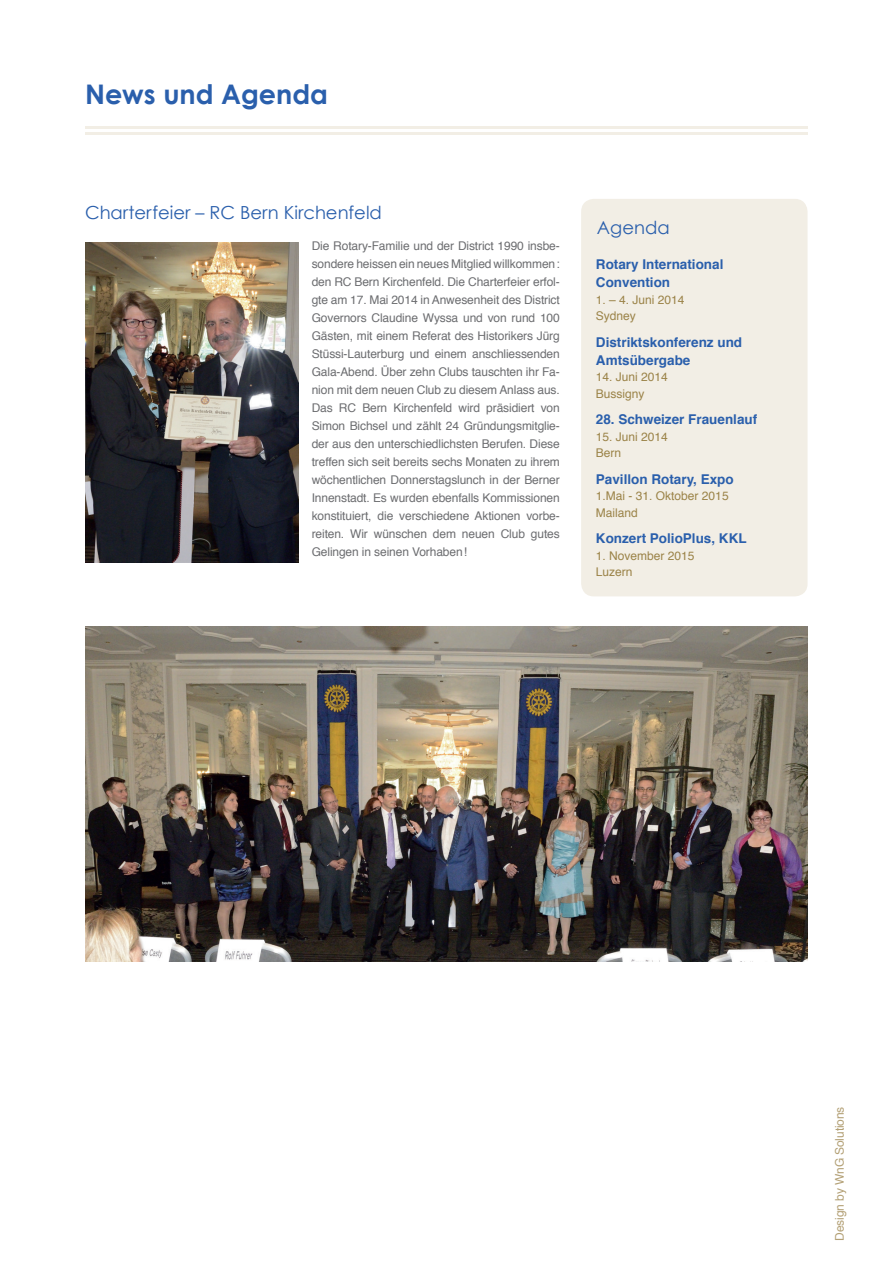
<style>
.page{position:relative;width:893px;height:1263px;background:#fff}
.page>*{position:absolute;margin:0;border:0;box-sizing:border-box;transform-origin:0 0}
.t1{font:700 27px "Century Gothic";color:#2a5fac}
.t2{font:18px "Century Gothic";color:#2a5fac}
.t3{font:700 13.5px/18px "Helvetica";color:#2a5fac}
.t4{font:12px/18px "Helvetica";letter-spacing:-.01em;color:#6c6d70;text-align:justify}
.t5{font:12px/16.5px "Helvetica";color:#9b8348}
.t6{font:12px "Helvetica";letter-spacing:-.01em;color:#b3a075}
</style>
<div class="page">
<hr style="left:85px;top:126px;width:723px;height:3px;background:#f2eee5">
<hr style="left:85px;top:132px;width:723px;height:3px;background:#f2eee5">
<div style="left:581px;top:199px;width:226px;height:397px;background:#f2eee5;border-radius:13px"></div>
<img style="left:85px;top:626px;width:723px;height:335px">
<img style="left:85px;top:242px;width:214px;height:320px">
<h1 class="t1" style="left:85px;top:77px;width:244px">News und Agenda</h1>
<h2 class="t2" style="left:85px;top:201px;width:298px">Charterfeier – RC Bern Kirchenfeld</h2>
<p class="t4" style="left:312px;top:237px;width:250px">Die Rotary-Familie und der District 1990 insbe&shy;sondere heissen ein neues Mitglied willkommen : den RC Bern Kirchenfeld. Die Charterfeier erfol&shy;gte am 17. Mai 2014 in Anwesenheit des District Governors Claudine Wyssa und von rund 100<br>Gästen, mit einem Referat des Historikers Jürg Stüssi-Lauterburg und einem anschliessenden Gala-Abend. Über zehn Clubs tauschten ihr Fa&shy;nion mit dem neuen Club zu diesem Anlass aus.<br>Das RC Bern Kirchenfeld wird präsidiert von Simon Bichsel und zählt 24 Gründungsmitglie&shy;der aus den unterschiedlichsten Berufen. Diese treffen sich seit bereits sechs Monaten zu ihrem wöchentlichen Donnerstagslunch in der Berner Innenstadt. Es wurden ebenfalls Kommissionen konstituiert, die verschiedene Aktionen vorbe&shy;reiten. Wir wünschen dem neuen Club gutes Gelingen in seinen Vorhaben !</p>
<h2 class="t2" style="left:597px;top:217px;width:74px">Agenda</h2>
<p class="t3" style="left:596px;top:256px;width:129px">Rotary International<br>Convention</p>
<p class="t5" style="left:596px;top:292px;width:90px">1. – 4. Juni 2014<br>Sydney</p>
<p class="t3" style="left:596px;top:333px;width:148px">Distriktskonferenz und<br>Amtsübergabe</p>
<p class="t5" style="left:596px;top:369px;width:74px">14. Juni 2014<br>Bussigny</p>
<p class="t3" style="left:596px;top:411px;width:163px">28. Schweizer Frauenlauf</p>
<p class="t5" style="left:596px;top:429px;width:74px">15. Juni 2014<br>Bern</p>
<p class="t3" style="left:596px;top:470px;width:139px">Pavillon Rotary, Expo</p>
<p class="t5" style="left:596px;top:488px;width:134px">1.Mai - 31. Oktober 2015<br>Mailand</p>
<p class="t3" style="left:596px;top:530px;width:152px">Konzert PolioPlus, KKL</p>
<p class="t5" style="left:596px;top:548px;width:100px">1. November 2015<br>Luzern</p>
<p class="t6" style="left:830px;top:1241px;width:136px;rotate:-90deg">Design by WnG Solutions</p>
</div>
